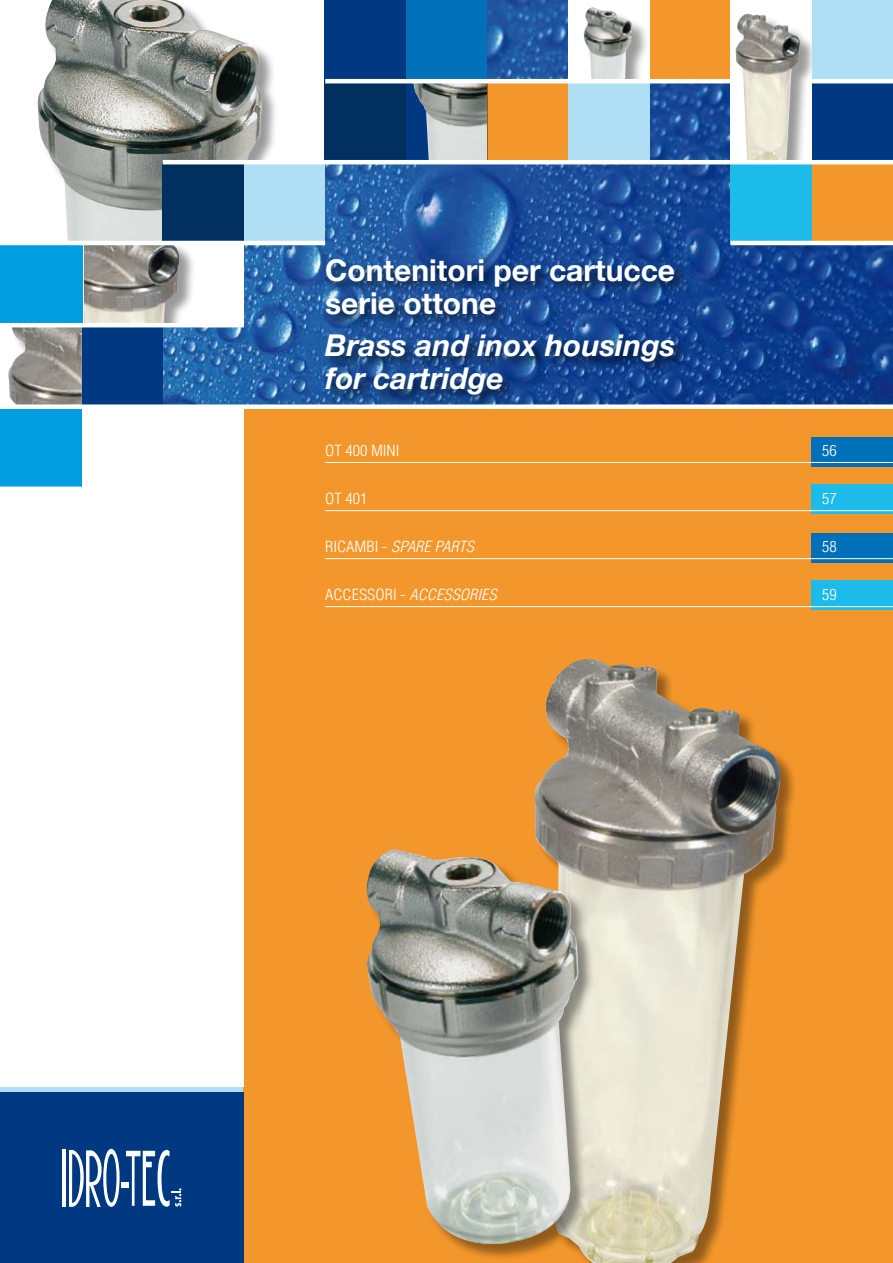
<style>
.page{position:relative;width:893px;height:1263px;background:#fff}
.page>*{position:absolute;margin:0;border:0;box-sizing:border-box;transform-origin:0 0}
.t1{font:700 30px/33px "Helvetica Neue";color:#fff}
.t2{font:italic 700 30px/33px "Helvetica Neue";color:#fff}
.t3{font:italic 300 condensed 15px "Helvetica";color:#fff;scale:1.1 1}
.t4{font:300 condensed 15px "Helvetica";color:#fff;scale:1.1 1}
.s1{font-style:normal}
</style>
<div class="page">
<div style="left:243px;top:409px;width:650px;height:854px;background:#f3972c"></div>
<div style="left:812px;top:580px;width:81px;height:30px;background:#1dbbea"></div>
<div style="left:812px;top:533px;width:81px;height:29px;background:#0071b9"></div>
<div style="left:812px;top:484px;width:81px;height:30px;background:#1dbbea"></div>
<img style="left:163px;top:0;width:730px;height:404px">
<div style="left:0;top:0;width:324px;height:244px;background:#fff"></div>
<div style="left:39px;top:0;width:267px;height:244px;background:#000;opacity:.4"></div>
<img style="left:37px;top:0;width:230px;height:241px">
<div style="left:322px;top:256px;width:571px;height:180px;background:#000;opacity:.6"></div>
<div style="left:1px;top:405px;width:243px;height:682px;background:#fff"></div>
<div style="left:0;top:1093px;width:244px;height:170px;background:#003882"></div>
<div style="left:121px;top:1182px;width:8px;height:6px;background:#fff"></div>
<svg style="left:126px;top:1150px;width:55px;height:57px"></svg>
<svg style="left:69px;top:1149px;width:51px;height:58px"></svg>
<hr style="left:63px;top:1150px;width:3px;height:57px;background:#fff">
<div style="left:812px;top:0;width:81px;height:81px;background:#b0dff5"></div>
<div style="left:812px;top:81px;width:81px;height:81px;background:#003882"></div>
<div style="left:812px;top:162px;width:81px;height:81px;background:#f3972c"></div>
<div style="left:731px;top:162px;width:81px;height:81px;background:#1dbbea"></div>
<div style="left:649px;top:0;width:81px;height:81px;background:#f3972c"></div>
<div style="left:568px;top:0;width:81px;height:81px;background:#fff"></div>
<div style="left:584px;top:8px;width:65px;height:73px;background:#000;opacity:.4"></div>
<img style="left:583px;top:7px;width:50px;height:72px">
<div style="left:568px;top:81px;width:81px;height:81px;background:#b0dff5"></div>
<div style="left:487px;top:81px;width:81px;height:81px;background:#f3972c"></div>
<div style="left:406px;top:0;width:81px;height:81px;background:#0071b9"></div>
<div style="left:406px;top:81px;width:81px;height:81px;background:#003882"></div>
<img style="left:413px;top:83px;width:74px;height:77px">
<div style="left:325px;top:0;width:81px;height:81px;background:#003882"></div>
<div style="left:325px;top:81px;width:81px;height:81px;background:#002f60"></div>
<div style="left:244px;top:162px;width:81px;height:81px;background:#b0dff5"></div>
<div style="left:163px;top:162px;width:81px;height:81px;background:#002f60"></div>
<div style="left:85px;top:244px;width:159px;height:81px;background:#000;opacity:.4"></div>
<img style="left:84px;top:245px;width:95px;height:78px">
<div style="left:0;top:244px;width:82px;height:81px;background:#009ee0"></div>
<div style="left:82px;top:324px;width:81px;height:82px;background:#003882"></div>
<img style="left:8px;top:327px;width:74px;height:77px">
<div style="left:0;top:405px;width:82px;height:81px;background:#009ee0"></div>
<hr style="left:325px;top:79px;width:568px;height:4px;background:#fff">
<div style="left:731px;top:0;width:81px;height:162px;background:#fff"></div>
<div style="left:736px;top:14px;width:76px;height:148px;background:#000;opacity:.4"></div>
<img style="left:735px;top:13px;width:65px;height:147px">
<hr style="left:163px;top:160px;width:730px;height:4px;background:#fff">
<hr style="left:0;top:241px;width:325px;height:4px;background:#fff">
<hr style="left:730px;top:241px;width:163px;height:4px;background:#fff">
<hr style="left:0;top:323px;width:244px;height:4px;background:#fff">
<div style="left:0;top:404px;width:893px;height:5px;background:#fff"></div>
<div style="left:812px;top:437px;width:81px;height:30px;background:#0071b9"></div>
<hr style="left:325px;top:462px;width:568px;height:1px;background:#fff">
<hr style="left:325px;top:510px;width:568px;height:1px;background:#fff">
<hr style="left:325px;top:558px;width:568px;height:1px;background:#fff">
<hr style="left:325px;top:606px;width:568px;height:1px;background:#fff">
<img style="left:534px;top:659px;width:247px;height:604px">
<div style="left:367px;top:850px;width:275px;height:413px;background:#000;opacity:.4"></div>
<img style="left:366px;top:849px;width:213px;height:403px">
<h1 class="t1" style="left:325px;top:254px;width:351px">Contenitori per cartucce serie ottone</h1>
<h1 class="t2" style="left:325px;top:329px;width:352px">Brass and inox housings for cartridge</h1>
<p class="t4" style="left:325px;top:441px;width:69px">OT 400 MINI</p>
<p class="t4" style="left:822px;top:441px;width:15px">56</p>
<p class="t4" style="left:325px;top:489px;width:40px">OT 401</p>
<p class="t4" style="left:822px;top:489px;width:15px">57</p>
<p class="t3" style="left:325px;top:537px;width:137px"><span class="s1">RICAMBI -</span> SPARE PARTS</p>
<p class="t4" style="left:822px;top:537px;width:15px">58</p>
<p class="t3" style="left:325px;top:585px;width:157px"><span class="s1">ACCESSORI -</span> ACCESSORIES</p>
<p class="t4" style="left:822px;top:585px;width:15px">59</p>
</div>
